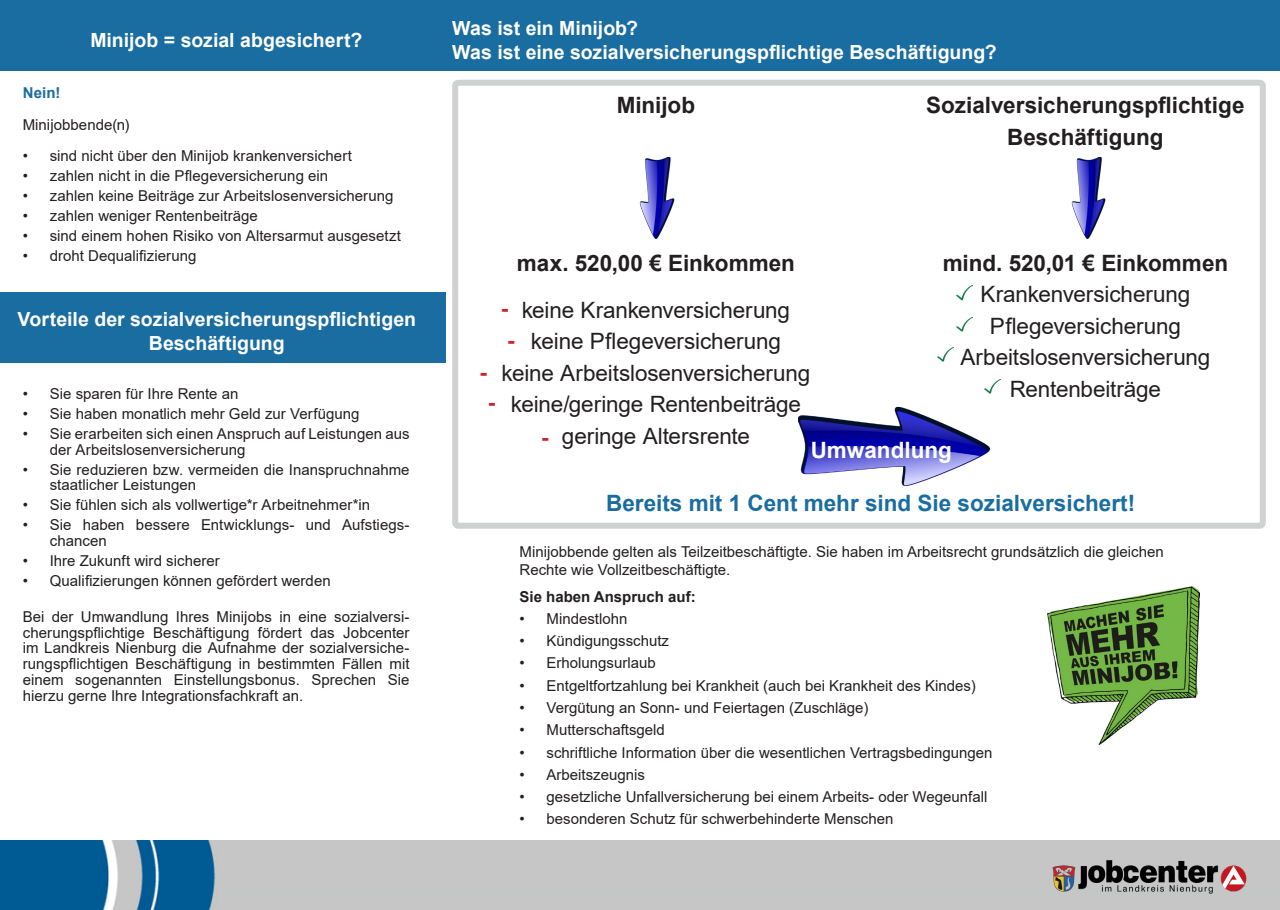
<style>
.page{position:relative;width:1280px;height:910px;background:#fff}
.page>*{position:absolute;margin:0;border:0;box-sizing:border-box;transform-origin:0 0}
.Lauftext{font:22.5px "Arial";letter-spacing:-.005em;color:#231f20}
.Lauftext-2{font:700 22.5px "Arial";color:#231f20}
.t1{font:700 22.5px "Arial";color:#1a6da0}
.t2{font:700 22.5px "Arial";color:#fff}
.t3{font:700 22.5px "Arial";color:#d1232a}
.t4{font:700 19.5px/24px "Arial";color:#fff;text-align:center}
.Lauftext-3{font:15px/15.8px "Arial";color:#231f20}
.t5{font:700 15px "Arial";color:#231f20}
.Lauftext-4{font:700 15px "Arial";color:#1a6da0}
</style>
<div class="page">
<div style="left:452px;top:80px;width:814px;height:449px;border:6px solid #cfd2d0;border-radius:3px"></div>
<img style="left:798px;top:406px;width:192px;height:81px">
<div style="left:0;top:292px;width:446px;height:70px;background:#1a6da0"></div>
<div style="left:0;top:0;width:1280px;height:71px;background:#1a6da0"></div>
<img style="left:0;top:841px;width:1280px;height:69px">
<img style="left:1044px;top:851px;width:211px;height:49px">
<img style="left:639px;top:157px;width:36px;height:81px">
<img style="left:1071px;top:157px;width:35px;height:81px">
<img style="left:1048px;top:586px;width:151px;height:158px">
<img style="left:956px;top:286px;width:17px;height:15px">
<img style="left:956px;top:318px;width:17px;height:14px">
<img style="left:937px;top:348px;width:17px;height:14px">
<img style="left:984px;top:379px;width:16px;height:15px">
<p class="t4" style="left:90px;top:28px;width:274px">Minijob = sozial abgesichert?</p>
<p class="Lauftext-4" style="left:23px;top:82px;width:39px">Nein!</p>
<p class="Lauftext-3" style="left:23px;top:116px;width:108px">Minijobbende(n)</p>
<p class="Lauftext-3" style="left:23px;top:148px;width:331px">• sind nicht über den Minijob krankenversichert</p>
<p class="Lauftext-3" style="left:23px;top:168px;width:307px">• zahlen nicht in die Pflegeversicherung ein</p>
<p class="Lauftext-3" style="left:23px;top:188px;width:372px">• zahlen keine Beiträge zur Arbeitslosenversicherung</p>
<p class="Lauftext-3" style="left:23px;top:208px;width:237px">• zahlen weniger Rentenbeiträge</p>
<p class="Lauftext-3" style="left:23px;top:228px;width:380px">• sind einem hohen Risiko von Altersarmut ausgesetzt</p>
<p class="Lauftext-3" style="left:23px;top:248px;width:175px">• droht Dequalifizierung</p>
<p class="t4" style="left:18px;top:307px;width:400px">Vorteile der sozialversicherungspflichtigen<br>Beschäftigung</p>
<p class="Lauftext-3" style="left:23px;top:386px;width:217px">• Sie sparen für Ihre Rente an</p>
<p class="Lauftext-3" style="left:23px;top:406px;width:338px">• Sie haben monatlich mehr Geld zur Verfügung</p>
<p class="Lauftext-3" style="left:50px;top:426px;width:361px;text-indent:-27px">• Sie erarbeiten sich einen Anspruch auf Leistungen aus der Arbeitslosenversicherung</p>
<p class="Lauftext-3" style="left:50px;top:461px;width:361px;text-indent:-27px">• Sie reduzieren bzw. vermeiden die Inanspruchnahme staatlicher Leistungen</p>
<p class="Lauftext-3" style="left:23px;top:497px;width:349px">• Sie fühlen sich als vollwertige*r Arbeitnehmer*in</p>
<p class="Lauftext-3" style="left:50px;top:517px;width:361px;text-indent:-27px">• Sie haben bessere Entwicklungs- und Aufstiegs&shy;chancen</p>
<p class="Lauftext-3" style="left:23px;top:553px;width:199px">• Ihre Zukunft wird sicherer</p>
<p class="Lauftext-3" style="left:23px;top:573px;width:310px">• Qualifizierungen können gefördert werden</p>
<p class="Lauftext-3" style="left:23px;top:609px;width:388px;text-align:justify">Bei der Umwandlung Ihres Minijobs in eine sozialversi&shy;cherungspflichtige Beschäftigung fördert das Jobcenter im Landkreis Nienburg die Aufnahme der sozialversiche&shy;rungspflichtigen Beschäftigung in bestimmten Fällen mit einem sogenannten Einstellungsbonus. Sprechen Sie hierzu gerne Ihre Integrationsfachkraft an.</p>
<p class="t4" style="left:452px;top:16px;width:187px">Was ist ein Minijob?</p>
<p class="t4" style="left:452px;top:40px;width:546px">Was ist eine sozialversicherungspflichtige Beschäftigung?</p>
<p class="Lauftext-2" style="left:617px;top:89px;width:80px">Minijob</p>
<p class="Lauftext-2" style="left:926px;top:89px;width:320px">Sozialversicherungspflichtige</p>
<p class="Lauftext-2" style="left:1007px;top:121px;width:158px">Beschäftigung</p>
<p class="Lauftext-2" style="left:517px;top:247px;width:280px">max. 520,00 € Einkommen</p>
<p class="Lauftext" style="left:522px;top:294px;width:270px">keine Krankenversicherung</p>
<p class="Lauftext" style="left:531px;top:326px;width:251px">keine Pflegeversicherung</p>
<p class="Lauftext" style="left:501px;top:357px;width:310px">keine Arbeitslosenversicherung</p>
<p class="Lauftext" style="left:511px;top:389px;width:292px">keine/geringe Rentenbeiträge</p>
<p class="Lauftext" style="left:562px;top:420px;width:190px">geringe Altersrente</p>
<p class="Lauftext-2" style="left:943px;top:247px;width:287px">mind. 520,01 € Einkommen</p>
<p class="Lauftext" style="left:981px;top:279px;width:211px">Krankenversicherung</p>
<p class="Lauftext" style="left:990px;top:310px;width:193px">Pflegeversicherung</p>
<p class="Lauftext" style="left:960px;top:342px;width:252px">Arbeitslosenversicherung</p>
<p class="Lauftext" style="left:1010px;top:373px;width:153px">Rentenbeiträge</p>
<p class="t3" style="left:501px;top:292px;width:9px">-</p>
<p class="t3" style="left:507px;top:324px;width:9px">-</p>
<p class="t3" style="left:479px;top:356px;width:9px">-</p>
<p class="t3" style="left:488px;top:386px;width:9px">-</p>
<p class="t3" style="left:541px;top:421px;width:9px">-</p>
<p class="t2" style="left:811px;top:434px;width:143px">Umwandlung</p>
<p class="t1" style="left:606px;top:488px;width:530px">Bereits mit 1 Cent mehr sind Sie sozialversichert!</p>
<p class="Lauftext-3" style="left:519px;top:543px;width:646px;line-height:18px">Minijobbende gelten als Teilzeitbeschäftigte. Sie haben im Arbeitsrecht grundsätzlich die gleichen<br>Rechte wie Vollzeitbeschäftigte.</p>
<p class="t5" style="left:519px;top:586px;width:178px">Sie haben Anspruch auf:</p>
<p class="Lauftext-3" style="left:519px;top:611px;width:109px">• Mindestlohn</p>
<p class="Lauftext-3" style="left:519px;top:633px;width:151px">• Kündigungsschutz</p>
<p class="Lauftext-3" style="left:519px;top:655px;width:138px">• Erholungsurlaub</p>
<p class="Lauftext-3" style="left:519px;top:677px;width:458px">• Entgeltfortzahlung bei Krankheit (auch bei Krankheit des Kindes)</p>
<p class="Lauftext-3" style="left:519px;top:700px;width:350px">• Vergütung an Sonn- und Feiertagen (Zuschläge)</p>
<p class="Lauftext-3" style="left:519px;top:722px;width:147px">• Mutterschaftsgeld</p>
<p class="Lauftext-3" style="left:519px;top:744px;width:475px">• schriftliche Information über die wesentlichen Vertragsbedingungen</p>
<p class="Lauftext-3" style="left:519px;top:766px;width:127px">• Arbeitszeugnis</p>
<p class="Lauftext-3" style="left:519px;top:789px;width:469px">• gesetzliche Unfallversicherung bei einem Arbeits- oder Wegeunfall</p>
<p class="Lauftext-3" style="left:519px;top:811px;width:375px">• besonderen Schutz für schwerbehinderte Menschen</p>
</div>
